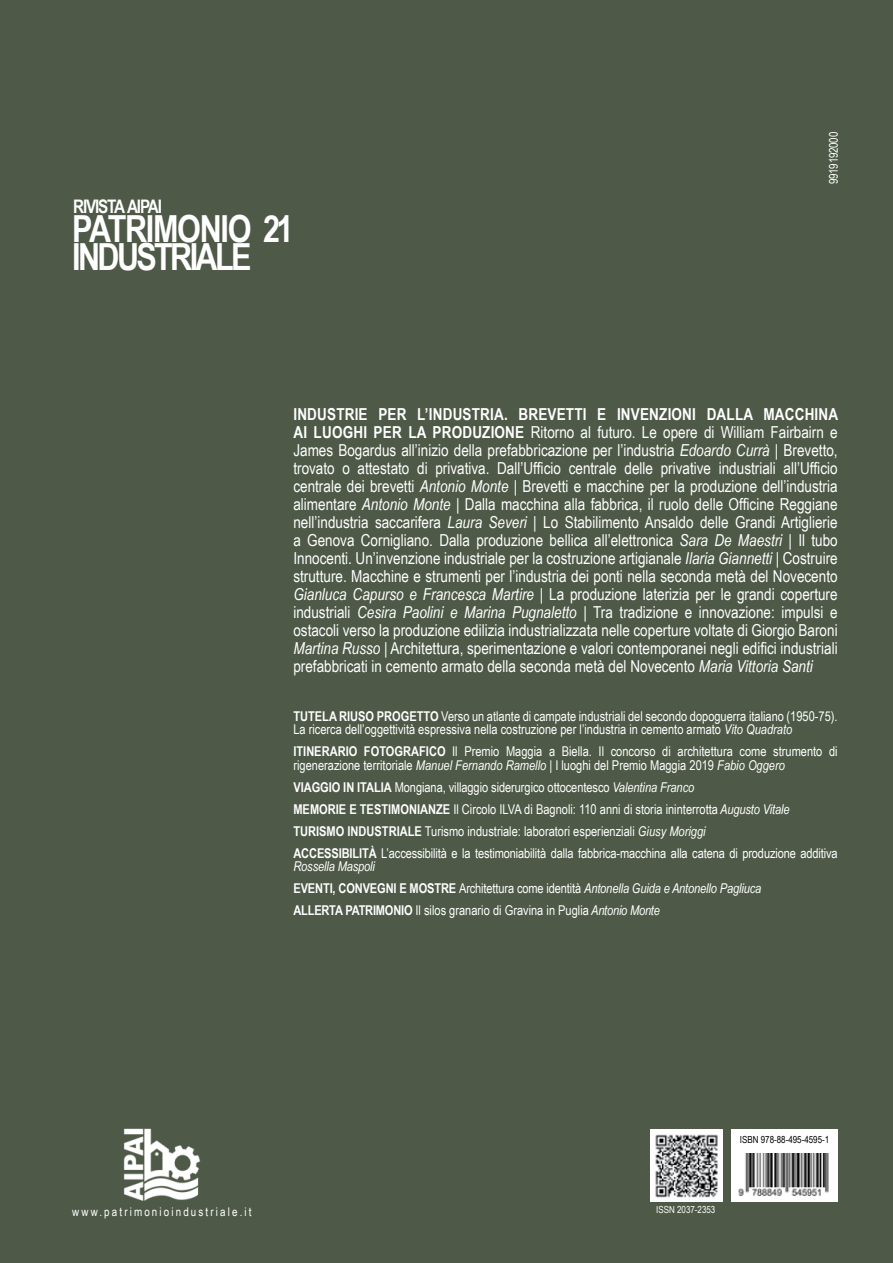
<style>
.page{position:relative;width:893px;height:1263px;background:#4e5947}
.page>*{position:absolute;margin:0;border:0;box-sizing:border-box;transform-origin:0 0}
.t1{font:700 37.35px/28.2px "Arial Narrow";letter-spacing:-.07em;color:#fff}
.t2{font:700 18.6px "Arial Narrow";letter-spacing:-.065em;color:#fff}
.t3{font:16.5px/18px "Arial Narrow";color:#fff;text-align:justify}
.t4{font:13.5px/22px "Arial Narrow";color:#fff}
.t5{font:italic 13.5px/22px "Arial Narrow";letter-spacing:-.01em;color:#fff}
.t6{font:12px "Arial Narrow";letter-spacing:.175em;color:#fff}
.t7{font:12px "Arial Narrow";letter-spacing:-.02em;color:#fff}
.t8{font:9.75px "Arial Narrow";color:#000}
.t9{font:9.75px "Arial Narrow";color:#fff}
.s1{font-weight:700}
.s2{font-style:italic}
.s3{font-weight:700;font-style:normal}
.s4{font-style:normal}
</style>
<div class="page">
<div style="left:731px;top:1129px;width:107px;height:72px;background:#fff"></div>
<img style="left:738px;top:1153px;width:91px;height:43px">
<img style="left:123px;top:1128px;width:77px;height:73px">
<img style="left:651px;top:1129px;width:72px;height:72px">
<p class="t2" style="left:73px;top:193px;width:90px">RIVISTA AIPAI</p>
<h1 class="t1" style="left:72px;top:213px;width:223px">PATRIMONIO 21<br>INDUSTRIALE</h1>
<p class="t7" style="left:825px;top:184px;width:54px;rotate:-90deg">9919192000</p>
<p class="t3" style="left:293px;top:405px;width:546px"><span class="s1">INDUSTRIE PER L’INDUSTRIA. BREVETTI E INVENZIONI DALLA MACCHINA AI LUOGHI PER LA PRODUZIONE</span> Ritorno al futuro. Le opere di William Fairbairn e James Bogardus all’inizio della prefabbricazione per l’industria <span class="s2">Edoardo Currà</span> | Brevetto, trovato o attestato di privativa. Dall’Ufficio centrale delle privative industriali all’Ufficio centrale dei brevetti <span class="s2">Antonio Monte</span> | Brevetti e macchine per la produzione dell’industria alimentare <span class="s2">Antonio Monte</span> | Dalla macchina alla fabbrica, il ruolo delle Officine Reggiane nell’industria saccarifera <span class="s2">Laura Severi</span> | Lo Stabilimento Ansaldo delle Grandi Artiglierie a Genova Cornigliano. Dalla produzione bellica all’elettronica <span class="s2">Sara De Maestri</span> | Il tubo Innocenti. Un’invenzione industriale per la costruzione artigianale <span class="s2">Ilaria Giannetti</span> | Costruire strutture. Macchine e strumenti per l’industria dei ponti nella seconda metà del Novecento <span class="s2">Gianluca Capurso e Francesca Martire</span> | La produzione laterizia per le grandi coperture industriali <span class="s2">Cesira Paolini e Marina Pugnaletto</span> | Tra tradizione e innovazione: impulsi e ostacoli verso la produzione edilizia industrializzata nelle coperture voltate di Giorgio Baroni <span class="s2">Martina Russo</span> | Architettura, sperimentazione e valori contemporanei negli edifici industriali prefabbricati in cemento armato della seconda metà del Novecento <span class="s2">Maria Vittoria Santi</span></p>
<p class="t4" style="left:293px;top:709px;width:546px;line-height:13.5px"><span class="s1">TUTELA RIUSO PROGETTO</span> Verso un atlante di campate industriali del secondo dopoguerra italiano (1950-75).<br>La ricerca dell’oggettività espressiva nella costruzione per l’industria in cemento armato <span class="s2">Vito Quadrato</span></p>
<p class="t4" style="left:293px;top:744px;width:546px;line-height:13.5px"><span class="s1">ITINERARIO FOTOGRAFICO</span> Il Premio Maggia a Biella. Il concorso di architettura come strumento di rigenerazione territoriale <span class="s2">Manuel Fernando Ramello</span> | I luoghi del Premio Maggia 2019 <span class="s2">Fabio Oggero</span></p>
<p class="t4" style="left:293px;top:775px;width:546px"><span class="s1">VIAGGIO IN ITALIA</span> Mongiana, villaggio siderurgico ottocentesco <span class="s2">Valentina Franco<br></span><span class="s1">MEMORIE E TESTIMONIANZE</span> Il Circolo ILVA di Bagnoli: 110 anni di storia ininterrotta <span class="s2">Augusto Vitale </span><span class="s1">TURISMO INDUSTRIALE</span> Turismo industriale: laboratori esperienziali <span class="s2">Giusy Moriggi<br></span><span class="s1">ACCESSIBILITÀ</span> L’accessibilità e la testimoniabilità dalla fabbrica-macchina alla catena di produzione additiva</p>
<p class="t5" style="left:293px;top:855px;width:469px">Rossella Maspoli<br><span class="s3">EVENTI, CONVEGNI E MOSTRE</span> <span class="s4">Architettura come identità</span> Antonella Guida e Antonello Pagliuca<br><span class="s3">ALLERTA PATRIMONIO</span> <span class="s4">Il silos granario di Gravina in Puglia</span> Antonio Monte</p>
<p class="t6" style="left:72px;top:1203px;width:181px">www.patrimonioindustriale.it</p>
<p class="t9" style="left:656px;top:1202px;width:61px">ISSN 2037-2353</p>
<p class="t8" style="left:740px;top:1132px;width:91px">ISBN 978-88-495-4595-1</p>
</div>
